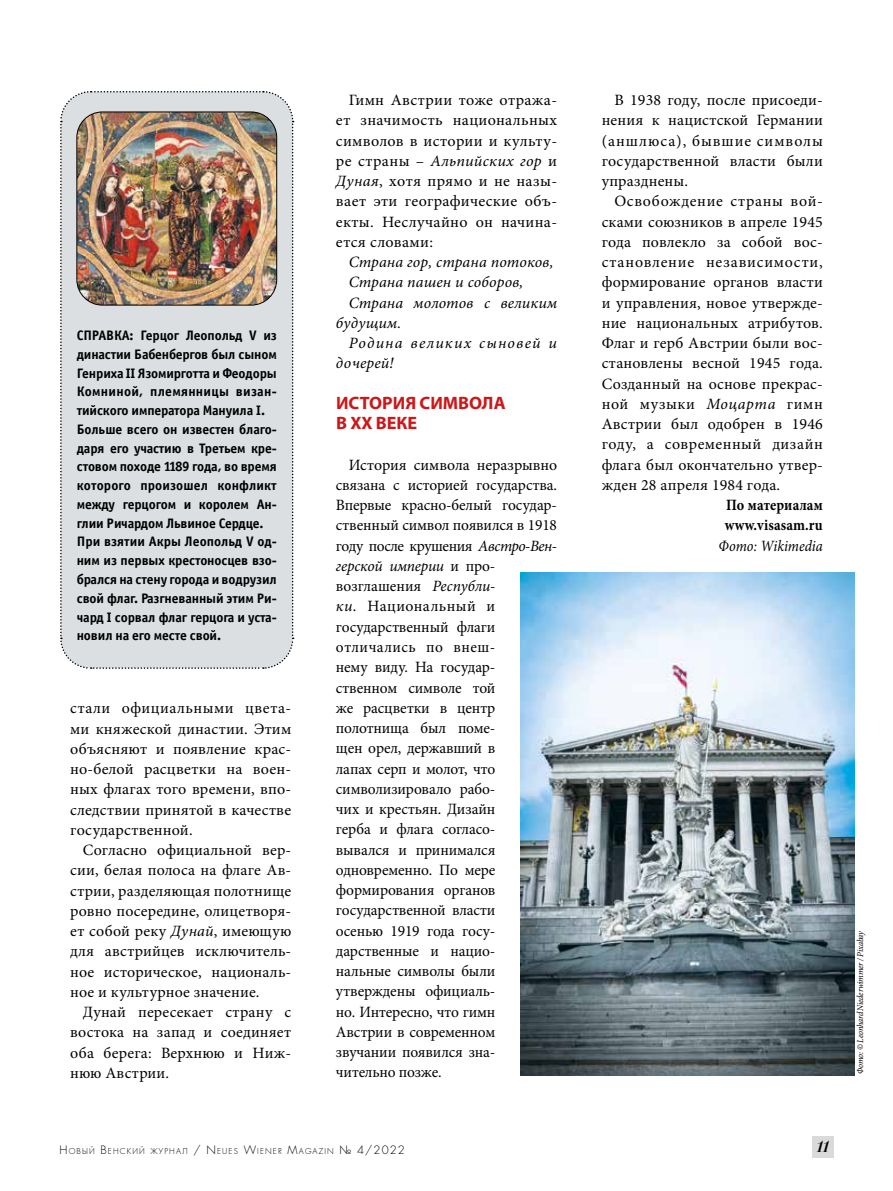
<style>
.page{position:relative;width:893px;height:1191px;background:#fff}
.page>*{position:absolute;margin:0;border:0;box-sizing:border-box;transform-origin:0 0}
.t1{font:700 18px/20.2px "Myriad Pro";color:#cd1719}
.t2{font:italic 16.5px "Paragon Nord C";color:#000}
.t3{font:15.75px/20.2px "Minion Pro";color:#000;text-align:justify}
.t4{font:italic 15.75px "Minion Pro";letter-spacing:.01em;color:#000}
.t5{font:700 15.75px/20.2px "Minion Pro";letter-spacing:.01em;color:#000;scale:.9 1}
.t6{font:italic 15.75px "Minion Pro";letter-spacing:.08em;color:#000}
.t7{font:italic 15.75px "Minion Pro";letter-spacing:.01em;color:#000;scale:.9 1}
.t8{font:13.8px/18.8px "Officina Sans Bold C";letter-spacing:-.01em;color:#000}
.t9{font:italic 9px "Minion Pro";letter-spacing:-.025em;color:#000;scale:.94 1}
.t10{font:7.8px "Favorit Light C";letter-spacing:.145em;color:#000}
.s1{font-style:italic}
.s2{font-size:11.25px}
</style>
<div class="page">
<div style="left:812px;top:1136px;width:21px;height:22px;background:#dadada"></div>
<img style="left:521px;top:572px;width:334px;height:503px">
<div style="left:60px;top:91px;width:234px;height:578px;background:#dbdfe1"></div>
<img style="left:77px;top:112px;width:200px;height:193px">
<div style="left:77px;top:112px;width:200px;height:193px;border:1px solid #000;border-radius:26px"></div>
<p class="t8" style="left:77px;top:326px;width:201px">СПРАВКА: Герцог Леопольд V из династии Бабенбергов был сыном<br>Генриха II Язомирготта и Феодоры<br>Комниной, племянницы визан&shy;тийского императора Мануила I.<br>Больше всего он известен благо&shy;даря его участию в Третьем кре&shy;стовом походе 1189 года, во время которого произошел конфликт между герцогом и королем Ан&shy;глии Ричардом Львиное Сердце.<br>При взятии Акры Леопольд V од&shy;ним из первых крестоносцев взо&shy;брался на стену города и водрузил свой флаг. Разгневанный этим Ри&shy;чард I сорвал флаг герцога и уста&shy;новил на его месте свой.</p>
<p class="t3" style="left:70px;top:698px;width:223px">стали официальными цвета&shy;ми княжеской династии. Этим объясняют и появление крас&shy;но-белой расцветки на воен&shy;ных флагах того времени, впо&shy;следствии принятой в качестве государственной.</p>
<p class="t3" style="left:70px;top:840px;width:223px;text-indent:13px">Согласно официальной вер&shy;сии, белая полоса на флаге Ав&shy;стрии, разделяющая полотнище ровно посередине, олицетворя&shy;ет собой реку <span class="s1">Дунай</span>, имеющую для австрийцев исключитель&shy;ное историческое, националь&shy;ное и культурное значение.</p>
<p class="t3" style="left:70px;top:1002px;width:223px;text-indent:13px">Дунай пересекает страну с востока на запад и соединяет оба берега: Верхнюю и Ниж&shy;нюю Австрии.</p>
<p class="t3" style="left:336px;top:90px;width:223px;text-indent:13px">Гимн Австрии тоже отража&shy;ет значимость национальных символов в истории и культу&shy;ре страны – <span class="s1">Альпийских гор</span> и <span class="s1">Дуная</span>, хотя прямо и не назы&shy;вает эти географические объ&shy;екты. Неслучайно он начина&shy;ется словами:</p>
<p class="t4" style="left:349px;top:251px;width:206px">Страна гор, страна потоков,</p>
<p class="t4" style="left:349px;top:271px;width:176px">Страна пашен и соборов,</p>
<p class="t4" style="left:349px;top:292px;width:210px">Страна молотов с великим</p>
<p class="t4" style="left:336px;top:312px;width:67px">будущим.</p>
<p class="t6" style="left:349px;top:332px;width:210px">Родина великих сыновей и</p>
<p class="t4" style="left:336px;top:352px;width:59px">дочерей!</p>
<p class="t1" style="left:336px;top:392px;width:171px">ИСТОРИЯ СИМВОЛА<br>В XX ВЕКЕ</p>
<p class="t3" style="left:336px;top:454px;width:223px;text-align:left;text-indent:13px">История символа неразрывно связана с историей государства.<br>Впервые красно-белый государ&shy;ственный символ появился в 1918 году после крушения <span class="s1">Австро-Вен&shy;герской империи</span> и про&shy;возглашения <span class="s1">Республи-<br>ки</span>. Национальный и государственный флаги отличались по внеш-<br>нему виду. На государ&shy;ственном символе той<br>же расцветки в центр полотнища был поме-<br>щен орел, державший в<br>лапах серп и молот, что символизировало рабо-<br>чих и крестьян. Дизайн<br>герба и флага согласо-<br>вывался и принимался одновременно. По мере формирования органов государственной власти<br>осенью 1919 года госу&shy;дарственные и нацио-<br>нальные символы были утверждены официаль-<br>но. Интересно, что гимн<br>Австрии в современном звучании появился зна&shy;чительно позже.</p>
<p class="t10" style="left:60px;top:1145px;width:347px"><span class="s2">Н</span>ОВЫЙ <span class="s2">В</span>ЕНСКИЙ ЖУРНАЛ <span class="s2">/</span> <span class="s2">N</span>EUES <span class="s2">W</span>IEN ER <span class="s2">M</span>AGAZIN <span class="s2">№ 4/2022</span></p>
<p class="t3" style="left:602px;top:90px;width:223px;text-indent:13px">В 1938 году, после присоеди&shy;нения к нацистской Германии (аншлюса), бывшие символы государственной власти были упразднены.</p>
<p class="t3" style="left:602px;top:191px;width:223px;text-indent:13px">Освобождение страны вой&shy;сками союзников в апреле 1945 года повлекло за собой вос&shy;становление независимости, формирование органов власти и управления, новое утвержде&shy;ние национальных атрибутов.<br>Флаг и герб Австрии были вос&shy;становлены весной 1945 года.<br>Созданный на основе прекрас&shy;ной музыки <span class="s1">Моцарта</span> гимн Австрии был одобрен в 1946 году, а современный дизайн флага был окончательно утвер&shy;жден 28 апреля 1984 года.</p>
<p class="t5" style="left:725px;top:495px;width:110px">По материалам www.visasam.ru</p>
<p class="t7" style="left:718px;top:535px;width:117px">Фото: Wikimedia</p>
<p class="t2" style="left:816px;top:1137px;width:13px">11</p>
<p class="t9" style="left:854px;top:1073px;width:154px;rotate:-90deg">Фото: © Leonhard Niederwimmer / Pixabay</p>
</div>
